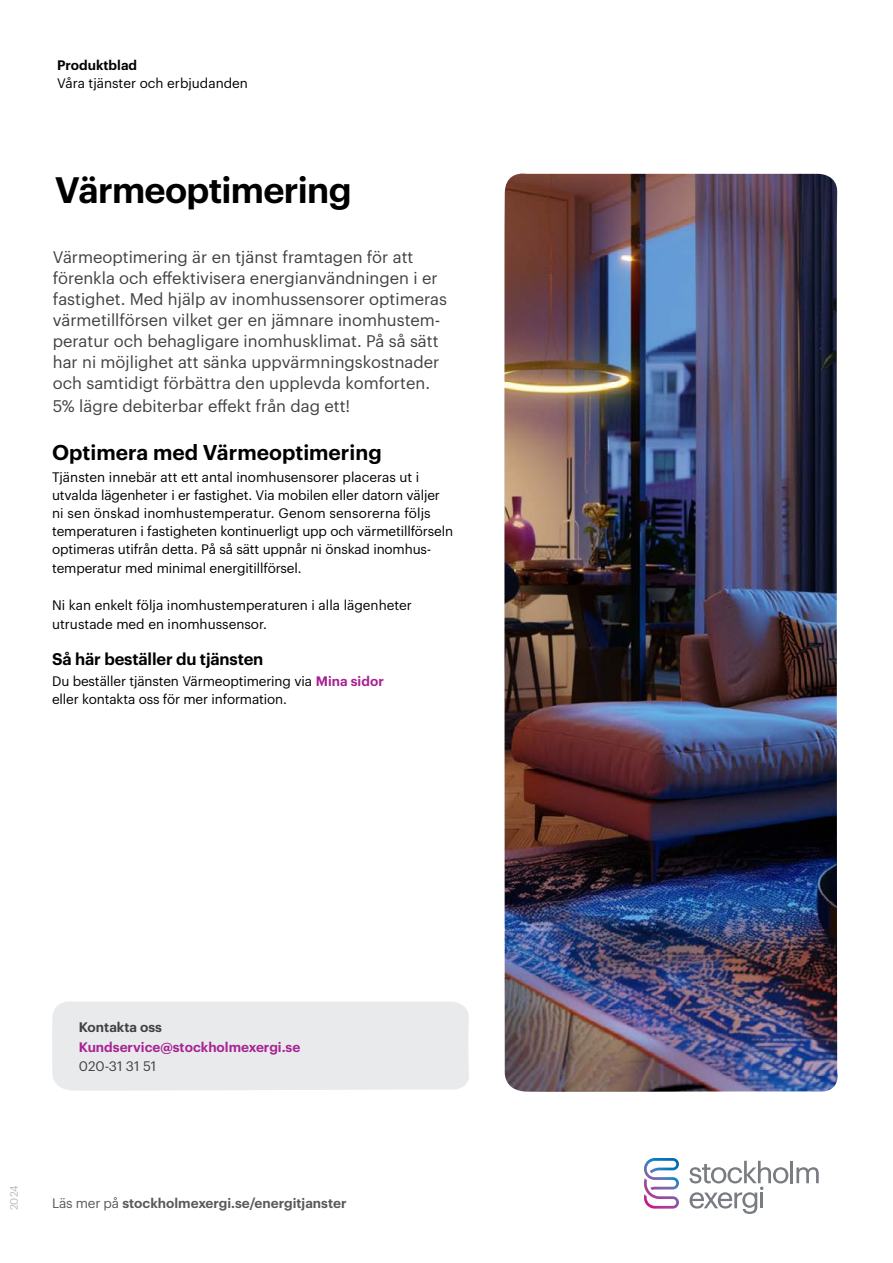
<style>
.page{position:relative;width:893px;height:1263px;background:#fff}
.page>*{position:absolute;margin:0;border:0;box-sizing:border-box;transform-origin:0 0}
.t1{font:600 36px "Graphik";letter-spacing:-.02em;color:#000}
.t2{font:600 21px "Graphik";color:#000}
.t3{font:16.5px/21px "Graphik";color:#414042}
.t4{font:600 16.5px "Graphik";letter-spacing:-.01em;color:#000}
.t5{font:13.5px/18.1px "Graphik";letter-spacing:-.01em;color:#000}
.t6{font:600 13.5px "Graphik";color:#58595b}
.t7{font:600 13.5px "Graphik";color:#a82293}
.t8{font:600 13.5px "Graphik";color:#000}
.t9{font:600 13.5px "Graphik";color:#414042}
.t10{font:13.5px "Graphik";letter-spacing:-.005em;color:#414042}
.t11{font:10.5px "Graphik";color:#b7b8ba}
.s1{font-weight:600;color:#a82293}
.s2{font-weight:400}
</style>
<div class="page">
<svg style="left:796px;top:1167px;width:23px;height:16px"></svg>
<svg style="left:689px;top:1161px;width:99px;height:53px"></svg>
<hr style="left:791px;top:1161px;width:2px;height:22px;background:#797d82">
<svg style="left:644px;top:1158px;width:35px;height:50px"></svg>
<img style="left:504px;top:173px;width:334px;height:919px">
<div style="left:52px;top:1001px;width:417px;height:90px;background:#e8eaec"></div>
<p class="t8" style="left:57px;top:55px;width:82px">Produktblad</p>
<p class="t5" style="left:57px;top:73px;width:192px">Våra tjänster och erbjudanden</p>
<h1 class="t1" style="left:55px;top:162px;width:298px">Värmeoptimering</h1>
<p class="t3" style="left:53px;top:245px;width:396px">Värmeoptimering är en tjänst framtagen för att förenkla och effektivisera energianvändningen i er fastighet. Med hjälp av inomhussensorer optimeras värmetillförsen vilket ger en jämnare inomhustem&shy;peratur och behagligare inomhusklimat. På så sätt har ni möjlighet att sänka uppvärmningskostnader och samtidigt förbättra den upplevda komforten.</p>
<p class="t3" style="left:53px;top:394px;width:299px">5% lägre debiterbar effekt från dag ett!</p>
<h2 class="t2" style="left:52px;top:436px;width:331px">Optimera med Värmeoptimering</h2>
<p class="t5" style="left:52px;top:467px;width:402px">Tjänsten innebär att ett antal inomhusensorer placeras ut i utvalda lägenheter i er fastighet. Via mobilen eller datorn väljer ni sen önskad inomhustemperatur. Genom sensorerna följs temperaturen i fastigheten kontinuerligt upp och värmetillförseln optimeras utifrån detta. På så sätt uppnår ni önskad inomhus&shy;temperatur med minimal energitillförsel.</p>
<p class="t5" style="left:52px;top:595px;width:361px;line-height:18.8px">Ni kan enkelt följa inomhustemperaturen i alla lägenheter utrustade med en inomhussensor.</p>
<p class="t4" style="left:52px;top:646px;width:213px">Så här beställer du tjänsten</p>
<p class="t5" style="left:52px;top:670px;width:333px;line-height:18.8px">Du beställer tjänsten Värmeoptimering via <span class="s1">Mina sidor </span>eller kontakta oss för mer information.</p>
<p class="t9" style="left:79px;top:1017px;width:85px">Kontakta oss</p>
<p class="t7" style="left:79px;top:1036px;width:223px">Kundservice@stockholmexergi.se</p>
<p class="t10" style="left:79px;top:1056px;width:79px">020-31 31 51</p>
<p class="t11" style="left:6px;top:1210px;width:26px;rotate:-90deg">2024</p>
<p class="t6" style="left:52px;top:1193px;width:296px"><span class="s2">Läs mer på</span> stockholmexergi.se/energitjanster</p>
</div>
